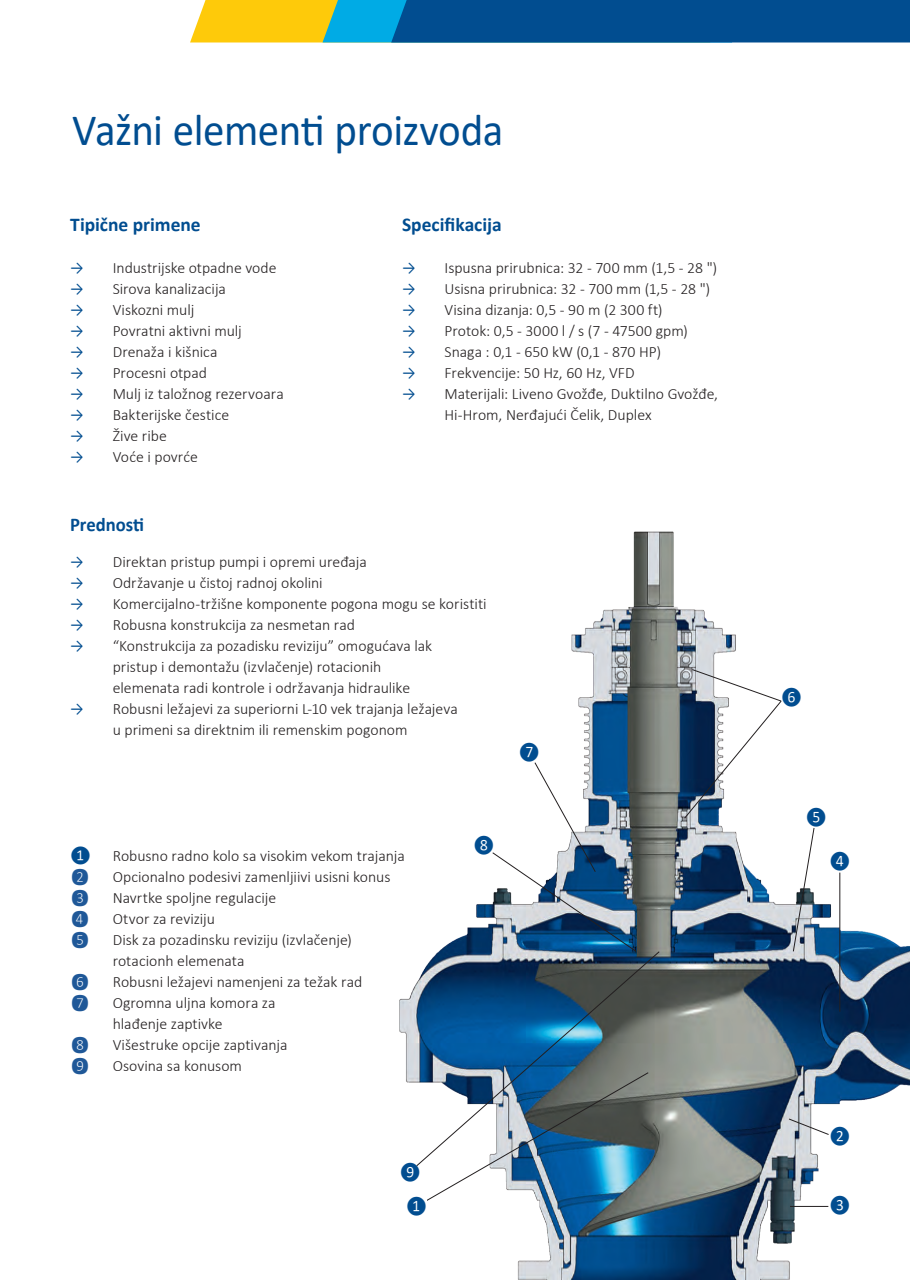
<style>
.page{position:relative;width:910px;height:1280px;background:#fff}
.page>*{position:absolute;margin:0;border:0;box-sizing:border-box;transform-origin:0 0}
.t1{font:45px "Calibri";letter-spacing:-.015em;color:#014d90;scale:.96 1}
.t2{font:700 19.5px "Calibri";color:#014d90}
.t3{font:700 19.5px "Calibri";color:#014d90;scale:.96 1}
.t4{font:16.5px "Calibri";color:#014d90;scale:.96 1}
.t5{font:300 15.75px/21px "Calibri";color:#231f20}
.t6{font:15.75px "Calibri";color:#014d90}
.t7{font:300 15px "Calibri";color:#1f5898}
.s1{font-weight:400;color:#014d90}
</style>
<div class="page">
<svg style="left:190px;top:0;width:720px;height:42px;background:#326e80"></svg>
<img style="left:399px;top:531px;width:511px;height:749px">
<svg style="left:684px;top:669px;width:98px;height:150px"></svg>
<svg style="left:419px;top:1167px;width:230px;height:38px"></svg>
<div style="left:406px;top:1200px;width:21px;height:12px;background:#fff"></div>
<div style="left:829px;top:1129px;width:21px;height:13px;background:#fff"></div>
<svg style="left:788px;top:1118px;width:41px;height:17px"></svg>
<div style="left:829px;top:1199px;width:21px;height:12px;background:#fff"></div>
<div style="left:829px;top:854px;width:21px;height:13px;background:#fff"></div>
<svg style="left:793px;top:827px;width:22px;height:125px"></svg>
<div style="left:806px;top:811px;width:21px;height:12px;background:#fff"></div>
<svg style="left:492px;top:762px;width:145px;height:189px"></svg>
<svg style="left:416px;top:951px;width:244px;height:216px;background:#52768f"></svg>
<hr style="left:839px;top:873px;width:1px;height:139px;background:#231f20">
<hr style="left:790px;top:1206px;width:38px;height:1px;background:#231f20">
<h1 class="t1" style="left:72px;top:99px;width:450px">Važni elementi proizvoda</h1>
<p class="t2" style="left:70px;top:211px;width:132px">Tipične primene</p>
<p class="t5" style="left:70px;top:257px;width:208px"><span class="s1">→</span> Industrijske otpadne vode</p>
<p class="t5" style="left:70px;top:278px;width:157px"><span class="s1">→</span> Sirova kanalizacija</p>
<p class="t5" style="left:70px;top:299px;width:126px"><span class="s1">→</span> Viskozni mulj</p>
<p class="t5" style="left:70px;top:320px;width:173px"><span class="s1">→</span> Povratni aktivni mulj</p>
<p class="t5" style="left:70px;top:341px;width:149px"><span class="s1">→</span> Drenaža i kišnica</p>
<p class="t5" style="left:70px;top:362px;width:138px"><span class="s1">→</span> Procesni otpad</p>
<p class="t5" style="left:70px;top:383px;width:215px"><span class="s1">→</span> Mulj iz taložnog rezervoara</p>
<p class="t5" style="left:70px;top:404px;width:160px"><span class="s1">→</span> Bakterijske čestice</p>
<p class="t5" style="left:70px;top:425px;width:98px"><span class="s1">→</span> Žive ribe</p>
<p class="t5" style="left:70px;top:446px;width:129px"><span class="s1">→</span> Voće i povrće</p>
<p class="t2" style="left:402px;top:211px;width:101px">Specifikacija</p>
<p class="t5" style="left:402px;top:257px;width:317px"><span class="s1">→</span> Ispusna prirubnica: 32 - 700 mm (1,5 - 28 ")</p>
<p class="t5" style="left:402px;top:278px;width:310px"><span class="s1">→</span> Usisna prirubnica: 32 - 700 mm (1,5 - 28 ")</p>
<p class="t5" style="left:402px;top:299px;width:262px"><span class="s1">→</span> Visina dizanja: 0,5 - 90 m (2 300 ft)</p>
<p class="t5" style="left:402px;top:320px;width:287px"><span class="s1">→</span> Protok: 0,5 - 3000 l / s (7 - 47500 gpm)</p>
<p class="t5" style="left:402px;top:341px;width:260px"><span class="s1">→</span> Snaga : 0,1 - 650 kW (0,1 - 870 HP)</p>
<p class="t5" style="left:402px;top:362px;width:234px"><span class="s1">→</span> Frekvencije: 50 Hz, 60 Hz, VFD</p>
<p class="t5" style="left:445px;top:383px;width:275px;text-indent:-43px"><span class="s1">→</span> Materijali: Liveno Gvožđe, Duktilno Gvožđe,<br>Hi-Hrom, Nerđajući Čelik, Duplex</p>
<p class="t3" style="left:70px;top:510px;width:79px">Prednosti</p>
<p class="t5" style="left:70px;top:551px;width:298px"><span class="s1">→</span> Direktan pristup pumpi i opremi uređaja</p>
<p class="t5" style="left:70px;top:572px;width:254px"><span class="s1">→</span> Održavanje u čistoj radnoj okolini</p>
<p class="t5" style="left:70px;top:593px;width:418px"><span class="s1">→</span> Komercijalno-tržišne komponente pogona mogu se koristiti</p>
<p class="t5" style="left:70px;top:614px;width:286px"><span class="s1">→</span> Robusna konstrukcija za nesmetan rad</p>
<p class="t5" style="left:113px;top:635px;width:321px;text-indent:-43px"><span class="s1">→</span> “Konstrukcija za pozadisku reviziju” omogućava lak pristup i demontažu (izvlačenje) rotacionih elemenata radi kontrole i održavanja hidraulike</p>
<p class="t5" style="left:70px;top:698px;width:389px;text-align:center"><span class="s1">→</span> Robusni ležajevi za superiorni L-10 vek trajanja ležajeva u primeni sa direktnim ili remenskim pogonom</p>
<p class="t4" style="left:519px;top:741px;width:23px">❼</p>
<p class="t6" style="left:70px;top:844px;width:22px">❶</p>
<p class="t5" style="left:113px;top:845px;width:294px">Robusno radno kolo sa visokim vekom trajanja</p>
<p class="t7" style="left:70px;top:867px;width:21px">❷</p>
<p class="t5" style="left:113px;top:866px;width:279px">Opcionalno podesivi zamenljiivi usisni konus</p>
<p class="t7" style="left:70px;top:888px;width:21px">❸</p>
<p class="t5" style="left:113px;top:887px;width:165px">Navrtke spoljne regulacije</p>
<p class="t7" style="left:70px;top:909px;width:21px">❹</p>
<p class="t5" style="left:113px;top:908px;width:104px">Otvor za reviziju</p>
<p class="t7" style="left:70px;top:930px;width:21px">❺</p>
<p class="t5" style="left:113px;top:929px;width:241px">Disk za pozadinsku reviziju (izvlačenje) rotacionh elemenata</p>
<p class="t7" style="left:70px;top:972px;width:21px">❻</p>
<p class="t5" style="left:113px;top:971px;width:251px">Robusni ležajevi namenjeni za težak rad</p>
<p class="t7" style="left:70px;top:993px;width:21px">❼</p>
<p class="t5" style="left:113px;top:992px;width:164px">Ogromna uljna komora za hlađenje zaptivke</p>
<p class="t7" style="left:70px;top:1035px;width:21px">❽</p>
<p class="t5" style="left:113px;top:1034px;width:176px">Višestruke opcije zaptivanja</p>
<p class="t7" style="left:70px;top:1056px;width:21px">❾</p>
<p class="t5" style="left:113px;top:1055px;width:131px">Osovina sa konusom</p>
<p class="t4" style="left:473px;top:834px;width:23px">❽</p>
<p class="t4" style="left:400px;top:1160px;width:23px">❾</p>
<p class="t4" style="left:406px;top:1195px;width:23px">❶</p>
<p class="t4" style="left:781px;top:686px;width:23px">❻</p>
<p class="t4" style="left:806px;top:806px;width:23px">❺</p>
<p class="t4" style="left:829px;top:850px;width:23px">❹</p>
<p class="t4" style="left:829px;top:1125px;width:23px">❷</p>
<p class="t4" style="left:829px;top:1194px;width:23px">❸</p>
</div>
